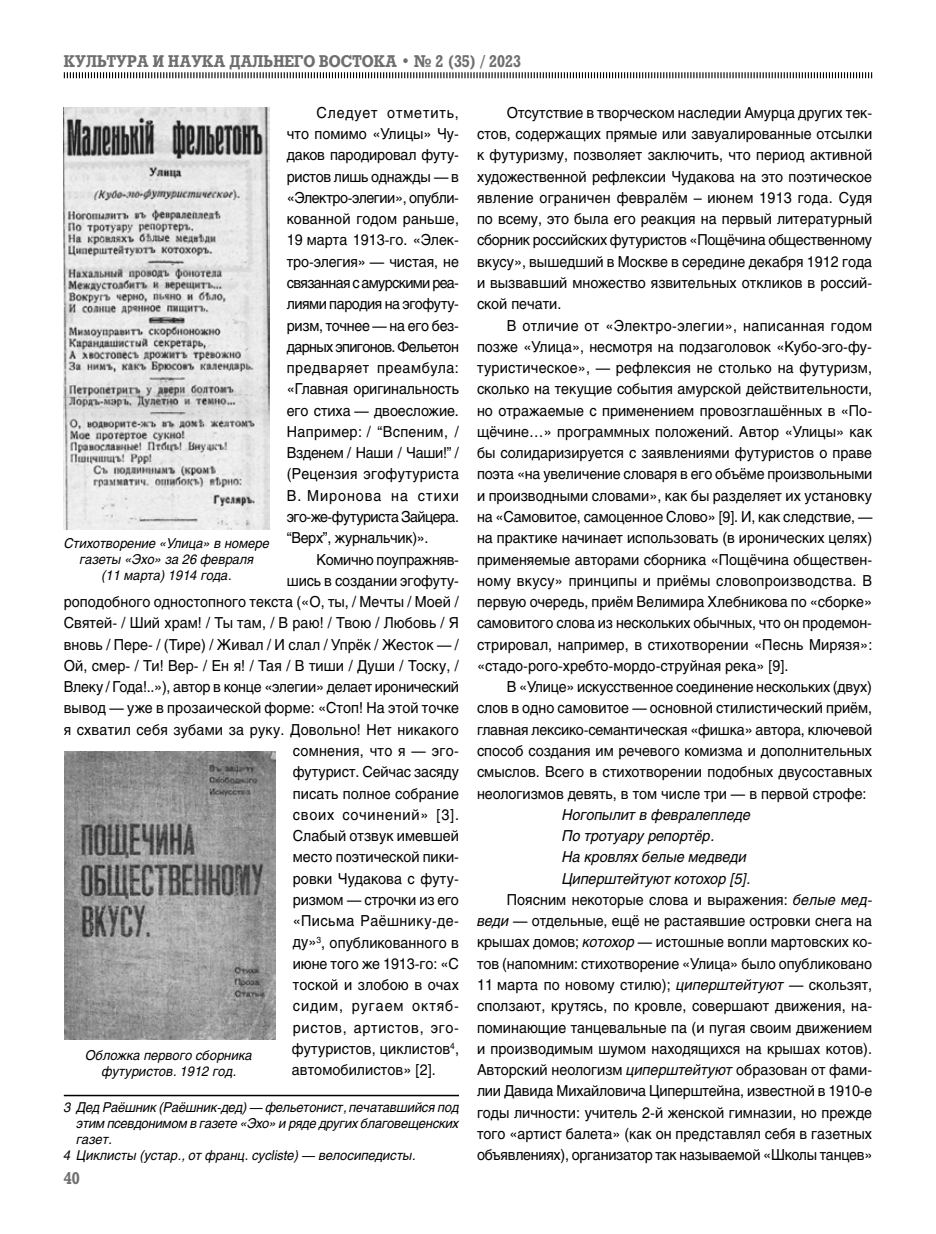
<style>
.page{position:relative;width:936px;height:1234px;background:#fff}
.page>*{position:absolute;margin:0;border:0;box-sizing:border-box;transform-origin:0 0}
.t1{font:700 16.5px "Rodeo C";color:#706f6f;scale:.9 1}
.t2{font:15px/21.3px "Helios C";color:#000;text-align:justify;scale:.95 1}
.t3{font:italic 15px "Helios C";color:#000;scale:.95 1}
.t4{font:15px "Helios C";letter-spacing:-.02em;color:#000;scale:.95 1}
.t5{font:15px "Helios C";letter-spacing:.045em;color:#000;scale:.95 1}
.t6{font:15px "Helios C";letter-spacing:.055em;color:#000;scale:.95 1}
.t7{font:15px "Helios C";letter-spacing:.03em;color:#000;scale:.95 1}
.t8{font:15px "Helios C";letter-spacing:.02em;color:#000;scale:.95 1}
.t9{font:15px "Helios C";letter-spacing:.065em;color:#000;scale:.95 1}
.t10{font:italic 13.5px/16.2px "Helios C";color:#000;text-align:center;scale:.95 1}
.s1{font-style:italic}
</style>
<div class="page">
<svg style="left:63px;top:72px;width:809px;height:7px"></svg>
<hr style="left:64px;top:1094px;width:395px;height:1px;background:#000">
<img style="left:64px;top:751px;width:212px;height:287px">
<img style="left:64px;top:107px;width:206px;height:422px">
<p class="t1" style="left:64px;top:51px;width:509px">КУЛЬТУРА И НАУКА ДАЛЬНЕГО ВОСТОКА • № 2 (35) / 2023</p>
<p class="t2" style="left:287px;top:102px;width:183px;text-indent:30px">Следует отметить, что помимо «Улицы» Чу&shy;даков пародировал футу&shy;ристов лишь однажды — в «Электро-элегии», опубли&shy;кованной годом раньше, 19 марта 1913-го. «Элек&shy;тро-элегия» — чистая, не связанная с амурскими реа&shy;лиями пародия на эгофуту&shy;ризм, точнее — на его без&shy;дарных эпигонов. Фельетон предваряет преамбула: «Главная оригинальность его стиха — двоесложие.<br>Например: / “Вспеним, / Взденем / Наши / Чаши!” / (Рецензия эгофутуриста В. Миронова на стихи эго-же-футуриста Зайцера. “Верх”, журнальчик)».</p>
<p class="t4" style="left:316px;top:550px;width:151px">Комично поупражняв-</p>
<p class="t2" style="left:287px;top:569px;width:183px">шись в создании эгофуту-</p>
<p class="t2" style="left:64px;top:591px;width:417px">роподобного одностопного текста («О, ты, / Мечты / Моей /</p>
<p class="t2" style="left:64px;top:612px;width:417px">Святей- / Ший храм! / Ты там, / В раю! / Твою / Любовь / Я</p>
<p class="t2" style="left:64px;top:633px;width:417px">вновь / Пере- / (Тире) / Живал / И слал / Упрёк / Жесток — /</p>
<p class="t2" style="left:64px;top:654px;width:417px">Ой, смер- / Ти! Вер- / Ен я! / Тая / В тиши / Души / Тоску, /</p>
<p class="t2" style="left:64px;top:676px;width:417px">Влеку / Года!..»), автор в конце «элегии» делает иронический</p>
<p class="t2" style="left:64px;top:697px;width:417px">вывод — уже в прозаической форме: «Стоп! На этой точке</p>
<p class="t2" style="left:64px;top:718px;width:417px">я схватил себя зубами за руку. Довольно! Нет никакого</p>
<p class="t8" style="left:293px;top:741px;width:176px">сомнения, что я — эго-</p>
<p class="t2" style="left:293px;top:761px;width:176px">футурист. Сейчас засяду</p>
<p class="t2" style="left:293px;top:782px;width:176px">писать полное собрание</p>
<p class="t6" style="left:293px;top:805px;width:176px">своих сочинений» [3].</p>
<p class="t2" style="left:293px;top:824px;width:176px">Слабый отзвук имевшей</p>
<p class="t2" style="left:293px;top:846px;width:176px">место поэтической пики-</p>
<p class="t2" style="left:293px;top:867px;width:176px">ровки Чудакова с футу-</p>
<p class="t2" style="left:293px;top:888px;width:176px">ризмом — строчки из его</p>
<p class="t7" style="left:293px;top:911px;width:176px">«Письма Раёшнику-де-</p>
<p class="t2" style="left:293px;top:931px;width:176px">ду»<sup>3</sup>, опубликованного в</p>
<p class="t2" style="left:293px;top:952px;width:176px">июне того же 1913-го: «С</p>
<p class="t2" style="left:293px;top:973px;width:176px">тоской и злобою в очах</p>
<p class="t9" style="left:293px;top:996px;width:176px">сидим, ругаем октяб-</p>
<p class="t5" style="left:293px;top:1018px;width:176px">ристов, артистов, эго-</p>
<p class="t2" style="left:292px;top:1037px;width:177px">футуристов, циклистов<sup>4</sup>,</p>
<p class="t2" style="left:292px;top:1058px;width:153px">автомобилистов» [2].</p>
<p class="t10" style="left:64px;top:1098px;width:417px">3 Дед Раёшник (Раёшник-дед) — фельетонист, печатавшийся под</p>
<p class="t10" style="left:77px;top:1114px;width:404px">этим псевдонимом в газете «Эхо» и ряде других благовещенских</p>
<p class="t10" style="left:77px;top:1130px;width:39px">газет.</p>
<p class="t10" style="left:64px;top:1147px;width:372px">4 Циклисты (устар., от франц. cycliste) — велосипедисты.</p>
<p class="t2" style="left:477px;top:102px;width:417px;text-indent:30px">Отсутствие в творческом наследии Амурца других тек&shy;стов, содержащих прямые или завуалированные отсылки к футуризму, позволяет заключить, что период активной художественной рефлексии Чудакова на это поэтическое явление ограничен февралём – июнем 1913 года. Судя по всему, это была его реакция на первый литературный сборник российских футуристов «Пощёчина общественному вкусу», вышедший в Москве в середине декабря 1912 года и вызвавший множество язвительных откликов в россий&shy;ской печати.</p>
<p class="t2" style="left:477px;top:314px;width:417px;text-indent:30px">В отличие от «Электро-элегии», написанная годом позже «Улица», несмотря на подзаголовок «Кубо-эго-фу&shy;туристическое», — рефлексия не столько на футуризм, сколько на текущие события амурской действительности, но отражаемые с применением провозглашённых в «По&shy;щёчине…» программных положений. Автор «Улицы» как бы солидаризируется с заявлениями футуристов о праве поэта «на увеличение словаря в его объёме произвольными и производными словами», как бы разделяет их установку на «Самовитое, самоценное Слово» [9]. И, как следствие, — на практике начинает использовать (в иронических целях) применяемые авторами сборника «Пощёчина обществен&shy;ному вкусу» принципы и приёмы словопроизводства. В первую очередь, приём Велимира Хлебникова по «сборке» самовитого слова из нескольких обычных, что он продемон&shy;стрировал, например, в стихотворении «Песнь Мирязя»: «стадо-рого-хребто-мордо-струйная река» [9].</p>
<p class="t2" style="left:477px;top:676px;width:417px;text-indent:30px">В «Улице» искусственное соединение нескольких (двух) слов в одно самовитое — основной стилистический приём, главная лексико-семантическая «фишка» автора, ключевой способ создания им речевого комизма и дополнительных смыслов. Всего в стихотворении подобных двусоставных неологизмов девять, в том числе три — в первой строфе:</p>
<p class="t3" style="left:562px;top:805px;width:200px">Ногопылит в февралепледе</p>
<p class="t3" style="left:562px;top:826px;width:162px">По тротуару репортёр.</p>
<p class="t3" style="left:562px;top:847px;width:196px">На кровлях белые медведи</p>
<p class="t3" style="left:562px;top:869px;width:200px">Циперштейтуют котохор [5].</p>
<p class="t2" style="left:506px;top:888px;width:386px">Поясним некоторые слова и выражения: <span class="s1">белые мед-</span></p>
<p class="t2" style="left:477px;top:909px;width:417px"><span class="s1">веди</span> — отдельные, ещё не растаявшие островки снега на</p>
<p class="t2" style="left:477px;top:931px;width:417px">крышах домов; <span class="s1">котохор</span> — истошные вопли мартовских ко-</p>
<p class="t2" style="left:477px;top:952px;width:417px">тов (напомним: стихотворение «Улица» было опубликовано</p>
<p class="t2" style="left:477px;top:973px;width:417px">11 марта по новому стилю); <span class="s1">циперштейтуют</span> — скользят,</p>
<p class="t2" style="left:477px;top:994px;width:417px">сползают, крутясь, по кровле, совершают движения, на-</p>
<p class="t2" style="left:477px;top:1016px;width:417px">поминающие танцевальные па (и пугая своим движением</p>
<p class="t2" style="left:477px;top:1037px;width:417px">и производимым шумом находящихся на крышах котов).</p>
<p class="t2" style="left:477px;top:1058px;width:417px">Авторский неологизм <span class="s1">циперштейтуют</span> образован от фами-</p>
<p class="t2" style="left:477px;top:1079px;width:417px">лии Давида Михайловича Циперштейна, известной в 1910-е</p>
<p class="t2" style="left:477px;top:1101px;width:417px">годы личности: учитель 2-й женской гимназии, но прежде</p>
<p class="t2" style="left:477px;top:1122px;width:417px">того «артист балета» (как он представлял себя в газетных</p>
<p class="t4" style="left:477px;top:1145px;width:417px">объявлениях), организатор так называемой «Школы танцев»</p>
<p class="t10" style="left:64px;top:535px;width:217px">Стихотворение «Улица» в номере газеты «Эхо» за 26 февраля<br>(11 марта) 1914 года.</p>
<p class="t10" style="left:86px;top:1046px;width:177px">Обложка первого сборника футуристов. 1912 год.</p>
<p class="t1" style="left:64px;top:1167px;width:19px">40</p>
</div>
